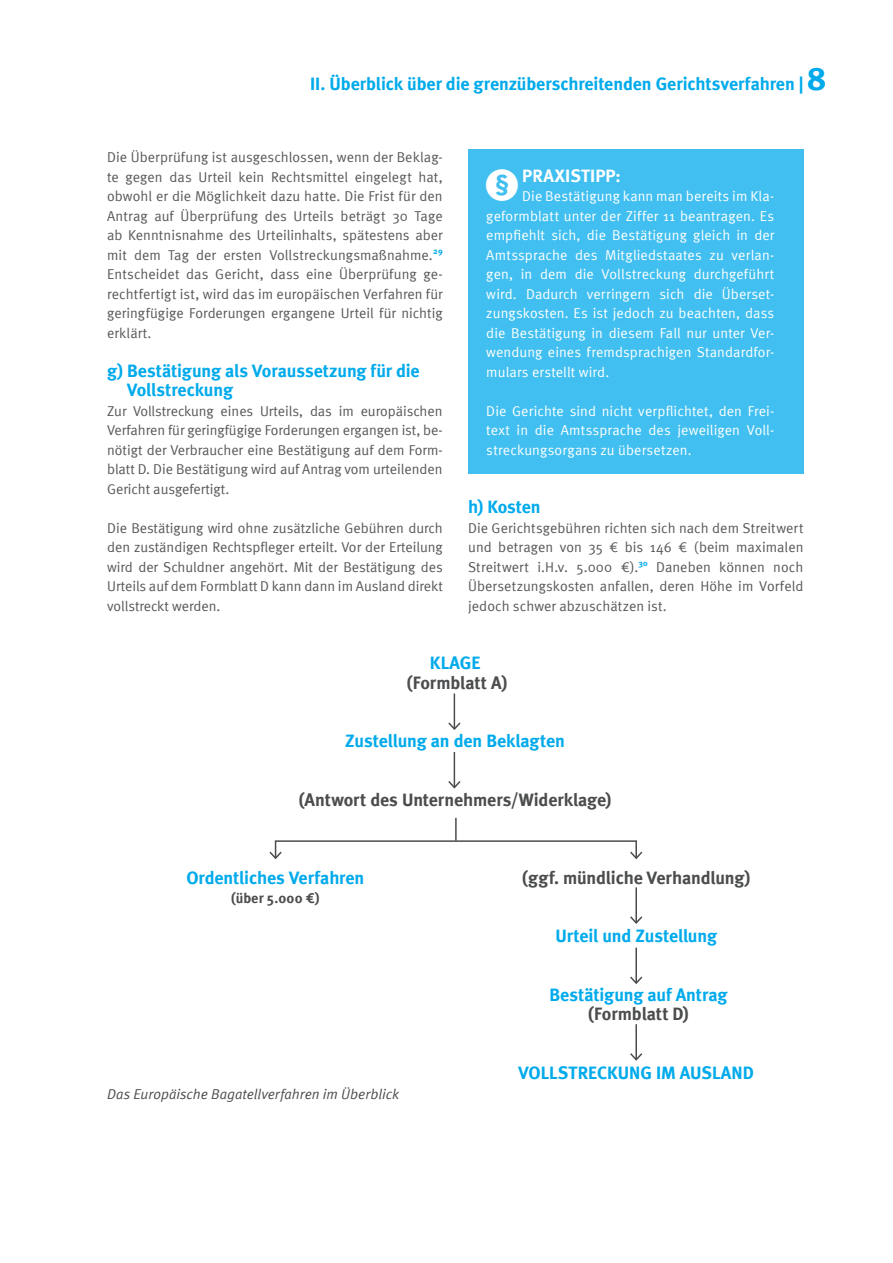
<style>
.page{position:relative;width:893px;height:1263px;background:#fff}
.page>*{position:absolute;margin:0;border:0;box-sizing:border-box;transform-origin:0 0}
.t1{font:700 18px/19.5px "Meta";letter-spacing:-.005em;color:#00aaeb}
.t2{font:700 18px "Meta";letter-spacing:-.01em;color:#4b4c4d}
.t3{font:700 18px "Meta";letter-spacing:.01em;color:#fff}
.t4{font:14.25px/19.5px "Meta Normal";color:#57585a;text-align:justify}
.t5{font:14.25px/19.5px "Meta Normal";letter-spacing:.01em;color:#fff;text-align:justify}
.t6{font:italic 14.25px "Meta Normal";color:#4b4c4d}
.t7{font:700 14.25px "Meta";letter-spacing:.01em;color:#4b4c4d}
.s1{font-size:33px}
</style>
<div class="page">
<div style="left:468px;top:150px;width:336px;height:324px;background:#40bff0"></div>
<hr style="left:454px;top:693px;width:1px;height:36px;background:#4b4c4d">
<svg style="left:448px;top:721px;width:13px;height:9px"></svg>
<hr style="left:454px;top:752px;width:1px;height:35px;background:#4b4c4d">
<svg style="left:448px;top:779px;width:13px;height:10px"></svg>
<hr style="left:635px;top:887px;width:2px;height:36px;background:#4b4c4d">
<svg style="left:630px;top:915px;width:13px;height:9px"></svg>
<hr style="left:635px;top:947px;width:2px;height:36px;background:#4b4c4d">
<svg style="left:630px;top:975px;width:13px;height:9px"></svg>
<hr style="left:635px;top:1024px;width:2px;height:36px;background:#4b4c4d">
<svg style="left:630px;top:1051px;width:13px;height:10px"></svg>
<div style="left:275px;top:840px;width:362px;height:19px;border:2px solid #4b4c4d"></div>
<svg style="left:269px;top:850px;width:14px;height:10px"></svg>
<svg style="left:628px;top:850px;width:15px;height:10px"></svg>
<hr style="left:455px;top:818px;width:2px;height:23px;background:#4b4c4d">
<p class="t1" style="left:310px;top:74px;width:518px">II. Überblick über die grenzüberschreitenden Gerichtsverfahren | <span class="s1">8</span></p>
<p class="t4" style="left:107px;top:147px;width:337px">Die Überprüfung ist ausgeschlossen, wenn der Beklag&shy;te gegen das Urteil kein Rechtsmittel eingelegt hat, obwohl er die Möglichkeit dazu hatte. Die Frist für den Antrag auf Überprüfung des Urteils beträgt 30 Tage ab Kenntnisnahme des Urteilinhalts, spätestens aber mit dem Tag der ersten Vollstreckungsmaßnahme.<sup>29<br></sup>Entscheidet das Gericht, dass eine Überprüfung ge&shy;rechtfertigt ist, wird das im europäischen Verfahren für geringfügige Forderungen ergangene Urteil für nichtig erklärt.</p>
<p class="t1" style="left:127px;top:361px;width:294px;text-indent:-20px">g) Bestätigung als Voraussetzung für die<br>Vollstreckung</p>
<p class="t4" style="left:107px;top:401px;width:337px">Zur Vollstreckung eines Urteils, das im europäischen Verfahren für geringfügige Forderungen ergangen ist, be&shy;nötigt der Verbraucher eine Bestätigung auf dem Form&shy;blatt D. Die Bestätigung wird auf Antrag vom urteilenden Gericht ausgefertigt.</p>
<p class="t4" style="left:107px;top:518px;width:337px">Die Bestätigung wird ohne zusätzliche Gebühren durch den zuständigen Rechtspfleger erteilt. Vor der Erteilung wird der Schuldner angehört. Mit der Bestätigung des Urteils auf dem Formblatt D kann dann im Ausland direkt vollstreckt werden.</p>
<p class="t3" style="left:486px;top:165px;width:136px">▪PRAXISTIPP:</p>
<p class="t5" style="left:486px;top:187px;width:290px;text-indent:36px">Die Bestätigung kann man bereits im Kla&shy;geformblatt unter der Ziffer 11 beantragen. Es empfiehlt sich, die Bestätigung gleich in der Amtssprache des Mitgliedstaates zu verlan&shy;gen, in dem die Vollstreckung durchgeführt wird. Dadurch verringern sich die Überset&shy;zungskosten. Es ist jedoch zu beachten, dass die Bestätigung in diesem Fall nur unter Ver&shy;wendung eines fremdsprachigen Standardfor&shy;mulars erstellt wird.</p>
<p class="t5" style="left:486px;top:401px;width:290px">Die Gerichte sind nicht verpflichtet, den Frei&shy;text in die Amtssprache des jeweiligen Voll&shy;streckungsorgans zu übersetzen.</p>
<p class="t1" style="left:468px;top:497px;width:74px">h) Kosten</p>
<p class="t4" style="left:468px;top:518px;width:337px">Die Gerichtsgebühren richten sich nach dem Streitwert und betragen von 35 € bis 146 € (beim maximalen Streitwert i.H.v. 5.000 €).<sup>30</sup> Daneben können noch Übersetzungskosten anfallen, deren Höhe im Vorfeld jedoch schwer abzuschätzen ist.</p>
<p class="t1" style="left:430px;top:653px;width:52px">KLAGE</p>
<p class="t2" style="left:407px;top:672px;width:102px">(Formblatt A)</p>
<p class="t1" style="left:345px;top:731px;width:221px">Zustellung an den Beklagten</p>
<p class="t2" style="left:299px;top:789px;width:314px">(Antwort des Unternehmers/Widerklage)</p>
<p class="t1" style="left:186px;top:868px;width:180px">Ordentliches Verfahren</p>
<p class="t7" style="left:231px;top:890px;width:90px">(über 5.000 €)</p>
<p class="t6" style="left:107px;top:1085px;width:293px">Das Europäische Bagatellverfahren im Überblick</p>
<p class="t2" style="left:522px;top:867px;width:230px">(ggf. mündliche Verhandlung)</p>
<p class="t1" style="left:555px;top:926px;width:163px">Urteil und Zustellung</p>
<p class="t1" style="left:550px;top:985px;width:179px">Bestätigung auf Antrag</p>
<p class="t2" style="left:588px;top:1003px;width:102px">(Formblatt D)</p>
<p class="t1" style="left:518px;top:1063px;width:237px">VOLLSTRECKUNG IM AUSLAND</p>
</div>
